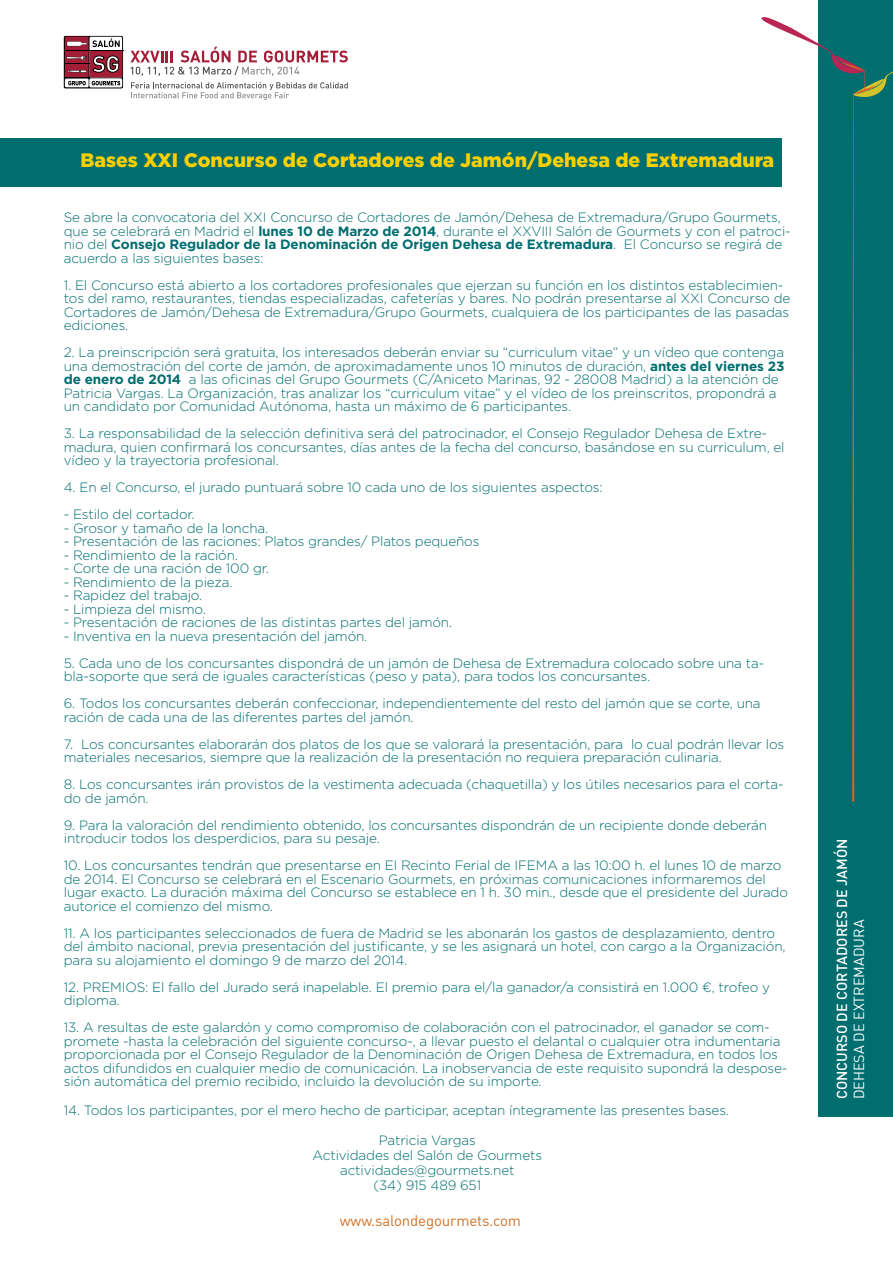
<style>
.page{position:relative;width:893px;height:1263px;background:#fff}
.page>*{position:absolute;margin:0;border:0;box-sizing:border-box;transform-origin:0 0}
.t1{font:900 19.5px "Gotham";color:#fad002}
.t2{font:15px "DIN";letter-spacing:-.01em;color:#d27228}
.t3{font:500 14.4px "DIN";color:#fff}
.t4{font:14.4px "DIN";color:#fff}
.t5{font:300 13.5px/13.5px "Gotham";letter-spacing:-.01em;color:#006d6f}
.s1{font-weight:700}
</style>
<div class="page">
<svg style="left:130px;top:47px;width:218px;height:29px"></svg>
<svg style="left:131px;top:82px;width:217px;height:18px"></svg>
<svg style="left:64px;top:36px;width:59px;height:52px"></svg>
<div style="left:65px;top:37px;width:24px;height:40px;background:#a41d36"></div>
<svg style="left:65px;top:79px;width:24px;height:8px"></svg>
<svg style="left:90px;top:79px;width:32px;height:8px"></svg>
<div style="left:90px;top:37px;width:32px;height:40px;background:#fff"></div>
<hr style="left:64px;top:50px;width:59px;height:1px;background:#000">
<svg style="left:64px;top:38px;width:58px;height:47px"></svg>
<div style="left:819px;top:0;width:74px;height:1116px;background:#006d6f"></div>
<svg style="left:754px;top:17px;width:139px;height:784px"></svg>
<div style="left:0;top:138px;width:781px;height:48px;background:#006d6f"></div>
<h1 class="t1" style="left:80px;top:146px;width:695px">Bases XXI Concurso de Cortadores de Jamón/Dehesa de Extremadura</h1>
<p class="t5" style="left:64px;top:210px;width:728px">Se abre la convocatoria del XXI Concurso de Cortadores de Jamón/Dehesa de Extremadura/Grupo Gourmets, que se celebrará en Madrid el <span class="s1">lunes 10 de Marzo de 2014</span>, durante el XXVIII Salón de Gourmets y con el patroci&shy;nio del <span class="s1">Consejo Regulador de la Denominación de Origen Dehesa de Extremadura</span>. El Concurso se regirá de acuerdo a las siguientes bases:</p>
<p class="t5" style="left:64px;top:278px;width:728px">1. El Concurso está abierto a los cortadores profesionales que ejerzan su función en los distintos establecimien&shy;tos del ramo, restaurantes, tiendas especializadas, cafeterías y bares. No podrán presentarse al XXI Concurso de Cortadores de Jamón/Dehesa de Extremadura/Grupo Gourmets, cualquiera de los participantes de las pasadas ediciones.</p>
<p class="t5" style="left:64px;top:345px;width:722px">2. La preinscripción será gratuita, los interesados deberán enviar su “curriculum vitae” y un vídeo que contenga una demostración del corte de jamón, de aproximadamente unos 10 minutos de duración, <span class="s1">antes del viernes 23 de enero de 2014</span> a las oficinas del Grupo Gourmets (C/Aniceto Marinas, 92 - 28008 Madrid) a la atención de Patricia Vargas. La Organización, tras analizar los “curriculum vitae” y el vídeo de los preinscritos, propondrá a un candidato por Comunidad Autónoma, hasta un máximo de 6 participantes.</p>
<p class="t5" style="left:64px;top:426px;width:722px">3. La responsabilidad de la selección definitiva será del patrocinador, el Consejo Regulador Dehesa de Extre&shy;madura, quien confirmará los concursantes, días antes de la fecha del concurso, basándose en su curriculum, el vídeo y la trayectoria profesional.</p>
<p class="t5" style="left:64px;top:480px;width:540px">4. En el Concurso, el jurado puntuará sobre 10 cada uno de los siguientes aspectos:</p>
<p class="t5" style="left:64px;top:507px;width:132px">- Estilo del cortador.</p>
<p class="t5" style="left:64px;top:521px;width:206px">- Grosor y tamaño de la loncha.</p>
<p class="t5" style="left:64px;top:534px;width:417px">- Presentación de las raciones: Platos grandes/ Platos pequeños</p>
<p class="t5" style="left:64px;top:548px;width:176px">- Rendimiento de la ración.</p>
<p class="t5" style="left:64px;top:561px;width:207px">- Corte de una ración de 100 gr.</p>
<p class="t5" style="left:64px;top:575px;width:170px">- Rendimiento de la pieza.</p>
<p class="t5" style="left:64px;top:588px;width:140px">- Rapidez del trabajo.</p>
<p class="t5" style="left:64px;top:602px;width:144px">- Limpieza del mismo.</p>
<p class="t5" style="left:64px;top:615px;width:390px">- Presentación de raciones de las distintas partes del jamón.</p>
<p class="t5" style="left:64px;top:629px;width:305px">- Inventiva en la nueva presentación del jamón.</p>
<p class="t5" style="left:64px;top:656px;width:702px">5. Cada uno de los concursantes dispondrá de un jamón de Dehesa de Extremadura colocado sobre una ta&shy;bla-soporte que será de iguales características (peso y pata), para todos los concursantes.</p>
<p class="t5" style="left:64px;top:696px;width:698px">6. Todos los concursantes deberán confeccionar, independientemente del resto del jamón que se corte, una ración de cada una de las diferentes partes del jamón.</p>
<p class="t5" style="left:64px;top:737px;width:722px">7. Los concursantes elaborarán dos platos de los que se valorará la presentación, para lo cual podrán llevar los materiales necesarios, siempre que la realización de la presentación no requiera preparación culinaria.</p>
<p class="t5" style="left:64px;top:777px;width:721px">8. Los concursantes irán provistos de la vestimenta adecuada (chaquetilla) y los útiles necesarios para el corta&shy;do de jamón.</p>
<p class="t5" style="left:64px;top:818px;width:705px">9. Para la valoración del rendimiento obtenido, los concursantes dispondrán de un recipiente donde deberán introducir todos los desperdicios, para su pesaje.</p>
<p class="t5" style="left:64px;top:858px;width:726px">10. Los concursantes tendrán que presentarse en El Recinto Ferial de IFEMA a las 10:00 h. el lunes 10 de marzo de 2014. El Concurso se celebrará en el Escenario Gourmets, en próximas comunicaciones informaremos del lugar exacto. La duración máxima del Concurso se establece en 1 h. 30 min., desde que el presidente del Jurado autorice el comienzo del mismo.</p>
<p class="t5" style="left:64px;top:926px;width:723px">11. A los participantes seleccionados de fuera de Madrid se les abonarán los gastos de desplazamiento, dentro del ámbito nacional, previa presentación del justificante, y se les asignará un hotel, con cargo a la Organización, para su alojamiento el domingo 9 de marzo del 2014.</p>
<p class="t5" style="left:64px;top:980px;width:708px">12. PREMIOS: El fallo del Jurado será inapelable. El premio para el/la ganador/a consistirá en 1.000 €, trofeo y diploma.</p>
<p class="t5" style="left:64px;top:1020px;width:725px">13. A resultas de este galardón y como compromiso de colaboración con el patrocinador, el ganador se com&shy;promete -hasta la celebración del siguiente concurso-, a llevar puesto el delantal o cualquier otra indumentaria proporcionada por el Consejo Regulador de la Denominación de Origen Dehesa de Extremadura, en todos los actos difundidos en cualquier medio de comunicación. La inobservancia de este requisito supondrá la despose&shy;sión automática del premio recibido, incluido la devolución de su importe.</p>
<p class="t5" style="left:64px;top:1103px;width:667px">14. Todos los participantes, por el mero hecho de participar, aceptan íntegramente las presentes bases.</p>
<p class="t5" style="left:313px;top:1132px;width:231px;line-height:15px;text-align:center">Patricia Vargas<br>Actividades del Salón de Gourmets actividades@gourmets.net<br>(34) 915 489 651</p>
<p class="t2" style="left:340px;top:1211px;width:183px">www.salondegourmets.com</p>
<p class="t3" style="left:833px;top:1099px;width:262px;rotate:-90deg">CONCURSO DE CORTADORES DE JAMÓN</p>
<p class="t4" style="left:850px;top:1099px;width:181px;rotate:-90deg">DEHESA DE EXTREMADURA</p>
</div>
